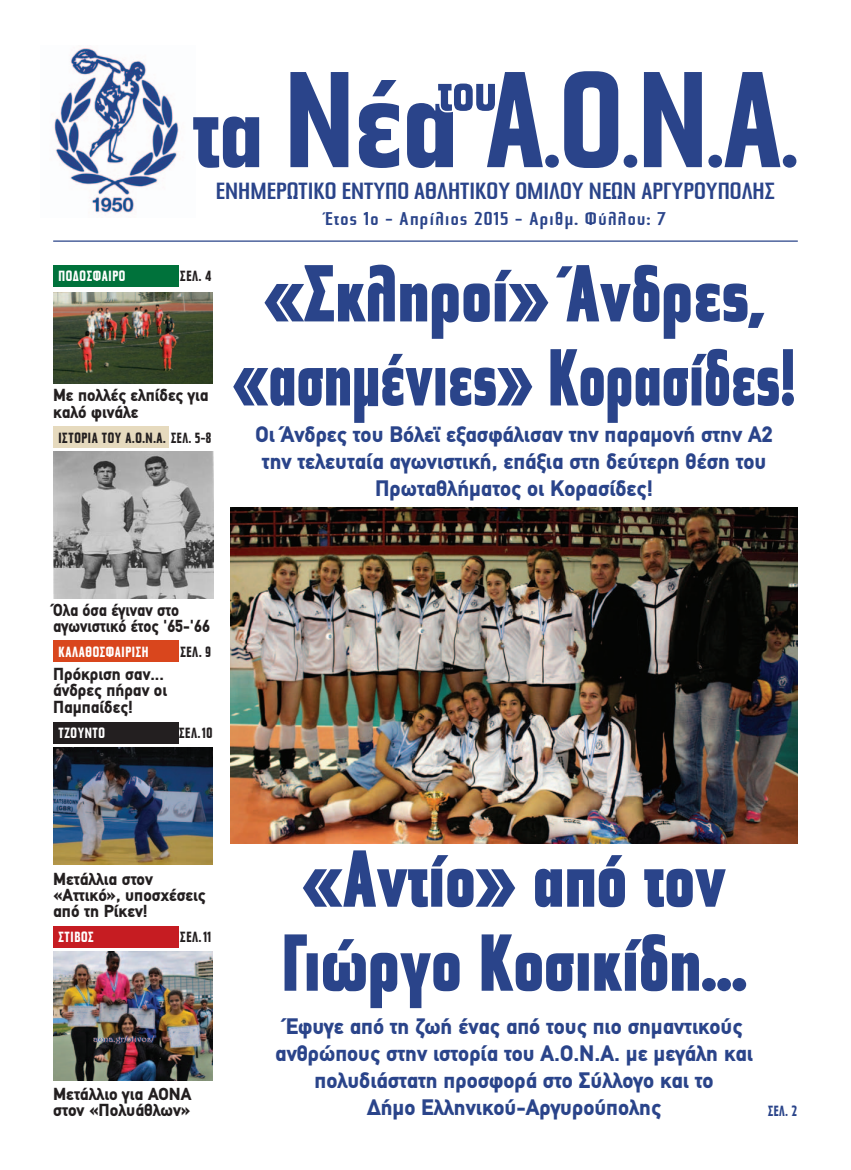
<style>
.page{position:relative;width:851px;height:1170px;background:#fff}
.page>*{position:absolute;margin:0;border:0;box-sizing:border-box;transform-origin:0 0}
.t1{font:700 137.12px "PF Stiele Futura";color:#2a448a;scale:1.05 1}
.t2{font:900 81.25px/84px "PF Stiele Futura";color:#2a448a;text-align:center}
.t3{font:700 57.75px "PF Stiele Futura";color:#2a448a;scale:1.05 1}
.t4{font:500 23.75px "PF Stiele Futura";color:#2a448a;scale:1.15 1}
.t5{font:900 22.5px/27px "PF Din Text";color:#2a448a;text-align:center}
.t6{font:500 18.75px "PF Stiele Futura";letter-spacing:.06em;color:#2a448a;scale:1.2 1}
.t7{font:900 17.5px/16.2px "PF Din Text";color:#231f20}
.t8{font:900 17.5px/16.2px "PF Din Text";color:#231f20;scale:.93 1}
.t9{font:700 15px "PF Stiele Futura";letter-spacing:.04em;color:#231f20}
.t10{font:700 15px "PF Stiele Futura";letter-spacing:.04em;color:#fff}
.t11{font:700 15px "PF Stiele Futura";color:#2a448a;scale:.94 1}
.s1{font-size:108.25px}
.s2{font-size:87.5px}
</style>
<div class="page">
<img style="left:54px;top:48px;width:125px;height:165px">
<hr style="left:53px;top:240px;width:744px;height:2px;background:#2a448a">
<div style="left:53px;top:426px;width:132px;height:21px;background:#e6dabe"></div>
<div style="left:53px;top:265px;width:132px;height:21px;background:#00723b"></div>
<div style="left:53px;top:722px;width:132px;height:21px;background:#231f20"></div>
<div style="left:53px;top:925px;width:132px;height:22px;background:#c61c22"></div>
<div style="left:169px;top:426px;width:44px;height:21px;background:#fff"></div>
<div style="left:179px;top:265px;width:34px;height:21px;background:#fff"></div>
<div style="left:179px;top:722px;width:34px;height:21px;background:#fff"></div>
<div style="left:179px;top:925px;width:34px;height:22px;background:#fff"></div>
<img style="left:53px;top:451px;width:160px;height:147px">
<img style="left:53px;top:747px;width:160px;height:117px">
<div style="left:53px;top:640px;width:132px;height:21px;background:#d9461d"></div>
<div style="left:179px;top:640px;width:34px;height:21px;background:#fff"></div>
<img style="left:53px;top:292px;width:160px;height:91px">
<img style="left:53px;top:951px;width:160px;height:129px">
<img style="left:230px;top:507px;width:567px;height:336px">
<h1 class="t1" style="left:193px;top:45px;width:577px"><span class="s1">τα</span> Nέα Α<span class="s2">.</span>Ο<span class="s2">.</span>Ν<span class="s2">.</span>Α<span class="s2">.</span></h1>
<h3 class="t3" style="left:438px;top:59px;width:57px">του</h3>
<p class="t4" style="left:216px;top:178px;width:487px">ΕΝΗΜΕΡΩΤΙΚΟ ΕΝΤΥΠΟ ΑΘΛΗΤΙΚΟΥ ΟΜΙΛΟΥ ΝΕΩΝ ΑΡΓΥΡΟΥΠΟΛΗΣ</p>
<p class="t10" style="left:58px;top:268px;width:68px">ΠΟΔΟΣΦΑΙΡΟ</p>
<p class="t9" style="left:180px;top:268px;width:32px">ΣΕΛ. 4</p>
<p class="t7" style="left:53px;top:387px;width:157px">Με πολλές ελπίδες για καλό φινάλε</p>
<p class="t9" style="left:58px;top:429px;width:154px">ΙΣΤΟΡΙΑ ΤΟΥ Α.Ο.Ν.Α. ΣΕΛ. 5-8</p>
<p class="t6" style="left:325px;top:208px;width:285px">Έτος 1ο - Απρίλιος 2015 - Αριθμ. Φύλλου: 7</p>
<h2 class="t2" style="left:233px;top:252px;width:564px">«Σκληροί» Άνδρες, «ασημένιες» Κορασίδες!</h2>
<p class="t5" style="left:255px;top:421px;width:518px">Οι Άνδρες του Βόλεϊ εξασφάλισαν την παραμονή στην Α2 την τελευταία αγωνιστική, επάξια στη δεύτερη θέση του<br>Πρωταθλήματος οι Κορασίδες!</p>
<p class="t8" style="left:53px;top:601px;width:170px">Όλα όσα έγιναν στο αγωνιστικό έτος '65-'66</p>
<p class="t10" style="left:58px;top:643px;width:92px">ΚΑΛΑΘΟΣΦΑΙΡΙΣΗ</p>
<p class="t9" style="left:180px;top:643px;width:32px">ΣΕΛ. 9</p>
<p class="t7" style="left:53px;top:665px;width:115px">Πρόκριση σαν... άνδρες πήραν οι<br>Παμπαίδες!</p>
<p class="t10" style="left:58px;top:725px;width:48px">ΤΖΟΥΝΤΟ</p>
<p class="t9" style="left:179px;top:725px;width:35px">ΣΕΛ. 10</p>
<p class="t7" style="left:53px;top:870px;width:154px">Μετάλλια στον «Αττικό», υποσχέσεις από τη Ρίκεν!</p>
<p class="t10" style="left:58px;top:928px;width:37px">ΣΤΙΒΟΣ</p>
<p class="t9" style="left:180px;top:928px;width:32px">ΣΕΛ. 11</p>
<p class="t7" style="left:53px;top:1085px;width:140px">Μετάλλιο για ΑΟΝΑ στον «Πολυάθλων»</p>
<h2 class="t2" style="left:281px;top:837px;width:467px;text-align:left">«Αντίο» από τον<br>Γιώργο Κοσικίδη...</h2>
<p class="t5" style="left:275px;top:1012px;width:479px">Έφυγε από τη ζωή ένας από τους πιο σημαντικούς ανθρώπους στην ιστορία του Α.Ο.Ν.Α. με μεγάλη και πολυδιάστατη προσφορά στο Σύλλογο και το<br>Δήμο Ελληνικού-Αργυρούπολης</p>
<p class="t11" style="left:768px;top:1102px;width:32px">ΣΕΛ. 2</p>
</div>
